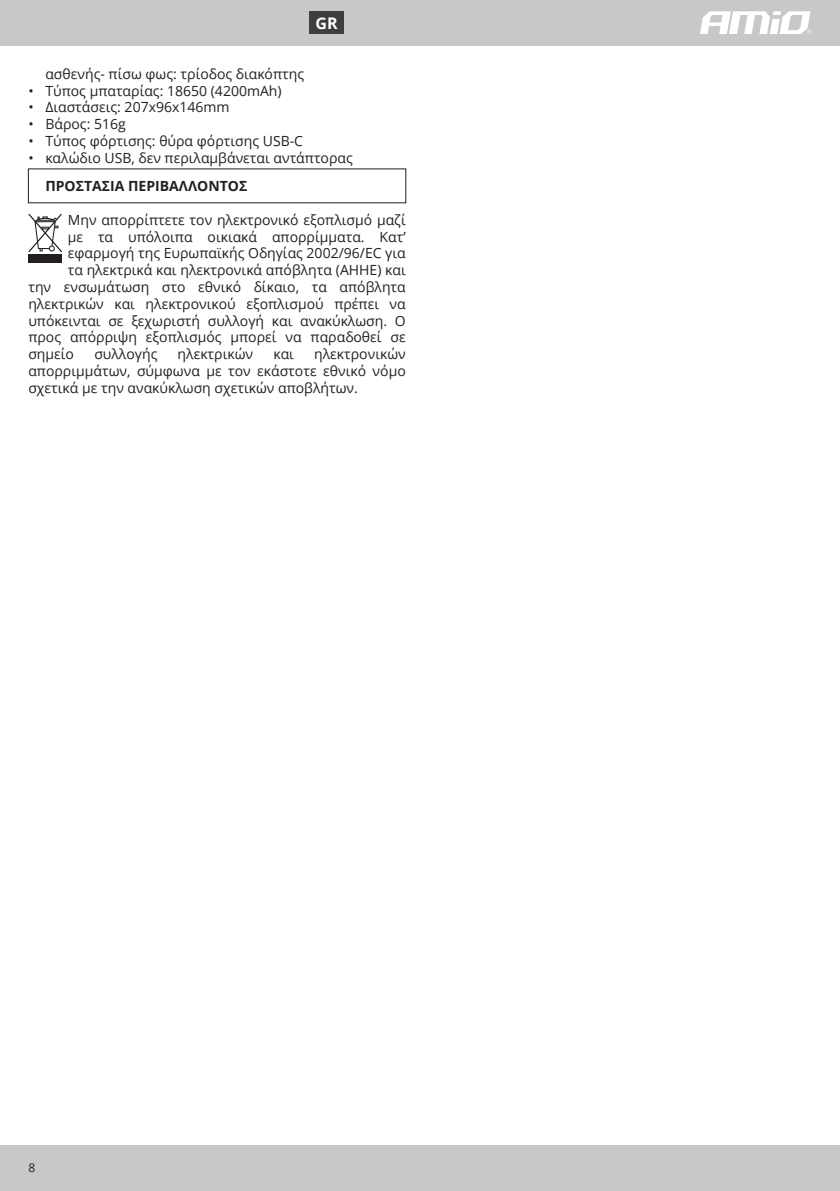
<style>
.page{position:relative;width:840px;height:1191px;background:#fff}
.page>*{position:absolute;margin:0;border:0;box-sizing:border-box;transform-origin:0 0}
.Jezyk_Ikona{font:700 16px "Open Sans";color:#fff}
.Tekst{font:14px/16.8px "Open Sans";color:#231f20;text-align:justify}
.Nagłówek_ROZDZIAŁU{font:700 14px "Open Sans";color:#231f20}
.t1{font:12px "Open Sans";color:#231f20}
</style>
<div class="page">
<div style="left:0;top:0;width:839px;height:45px;background:#c7c8ca"></div>
<div style="left:0;top:1145px;width:839px;height:46px;background:#c7c8ca"></div>
<svg style="left:700px;top:11px;width:111px;height:23px"></svg>
<svg style="left:28px;top:214px;width:34px;height:38px"></svg>
<div style="left:28px;top:254px;width:34px;height:9px;background:#231f20"></div>
<div style="left:309px;top:11px;width:34px;height:23px;background:#3e3e3f"></div>
<p class="Jezyk_Ikona" style="left:315px;top:12px;width:24px">GR</p>
<p class="Tekst" style="left:45px;top:65px;width:260px">ασθενής- πίσω φως: τρίοδος διακόπτης</p>
<p class="Tekst" style="left:28px;top:82px;width:255px">• Τύπος μπαταρίας: 18650 (4200mAh)</p>
<p class="Tekst" style="left:28px;top:99px;width:202px">• Διαστάσεις: 207x96x146mm</p>
<p class="Tekst" style="left:28px;top:115px;width:99px">• Βάρος: 516g</p>
<p class="Tekst" style="left:28px;top:132px;width:276px">• Τύπος φόρτισης: θύρα φόρτισης USB-C</p>
<p class="Tekst" style="left:28px;top:149px;width:326px">• καλώδιο USB, δεν περιλαμβάνεται αντάπτορας</p>
<p class="Nagłówek_ROZDZIAŁU" style="left:45px;top:176px;width:203px">ΠΡΟΣΤΑΣΙΑ ΠΕΡΙΒΑΛΛΟΝΤΟΣ</p>
<p class="Tekst" style="left:68px;top:211px;width:339px">Μην απορρίπτετε τον ηλεκτρονικό εξοπλισμό μαζί</p>
<p class="Tekst" style="left:68px;top:228px;width:339px">με τα υπόλοιπα οικιακά απορρίμματα. Κατ’</p>
<p class="Tekst" style="left:68px;top:244px;width:339px">εφαρμογή της Ευρωπαϊκής Οδηγίας 2002/96/EC για</p>
<p class="Tekst" style="left:68px;top:261px;width:339px">τα ηλεκτρικά και ηλεκτρονικά απόβλητα (ΑΗΗΕ) και</p>
<p class="Tekst" style="left:28px;top:278px;width:379px">την ενσωμάτωση στο εθνικό δίκαιο, τα απόβλητα</p>
<p class="Tekst" style="left:28px;top:295px;width:379px">ηλεκτρικών και ηλεκτρονικού εξοπλισμού πρέπει να</p>
<p class="Tekst" style="left:28px;top:312px;width:379px">υπόκεινται σε ξεχωριστή συλλογή και ανακύκλωση. Ο</p>
<p class="Tekst" style="left:28px;top:328px;width:379px">προς απόρριψη εξοπλισμός μπορεί να παραδοθεί σε</p>
<p class="Tekst" style="left:28px;top:345px;width:47px">σημείο</p>
<p class="Tekst" style="left:94px;top:345px;width:65px">συλλογής</p>
<p class="Tekst" style="left:177px;top:345px;width:77px">ηλεκτρικών</p>
<p class="Tekst" style="left:273px;top:345px;width:22px">και</p>
<p class="Tekst" style="left:28px;top:345px;width:379px;text-indent:286px">ηλεκτρονικών απορριμμάτων, σύμφωνα με τον εκάστοτε εθνικό νόμο σχετικά με την ανακύκλωση σχετικών αποβλήτων.</p>
<p class="t1" style="left:28px;top:1159px;width:8px">8</p>
</div>
